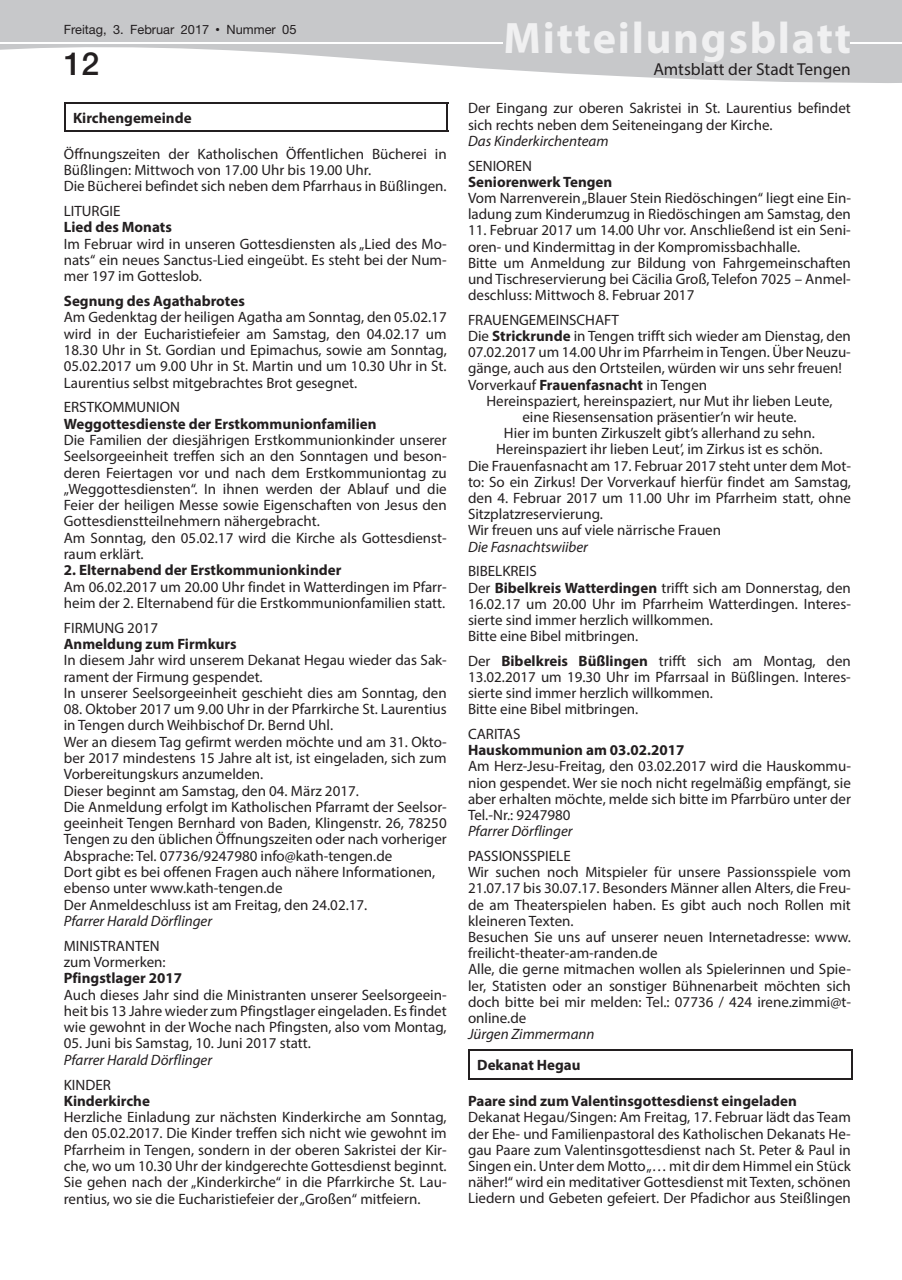
<style>
.page{position:relative;width:902px;height:1280px;background:#fff}
.page>*{position:absolute;margin:0;border:0;box-sizing:border-box;transform-origin:0 0}
.t1{font:700 44.25px "Myriad Pro";letter-spacing:.04em;color:#f0f0f1}
.t2{font:500 31.95px "Helvetica Neue";color:#231f20}
.t3{font:17.4px "Myriad Pro";color:#231f20}
.t4{font:15px/16.4px "Myriad Pro";color:#231f20}
.t5{font:700 15px "Myriad Pro";color:#231f20}
.t6{font:italic 15px "Myriad Pro";color:#231f20}
.t7{font:12.75px "Helvetica Neue";color:#231f20}
.s1{font-family:"M Twentieth Century";font-weight:500}
.s2{font-size:12.9px}
.s3{font-weight:700}
</style>
<div class="page">
<svg style="left:0;top:0;width:901px;height:83px;fill:#c7c8ca"></svg>
<div style="left:505px;top:22px;width:344px;height:40px;background:#c7c8ca"></div>
<hr style="left:0;top:42px;width:502px;height:1px;background:#fff">
<hr style="left:850px;top:42px;width:51px;height:1px;background:#fff">
<hr style="left:64px;top:102px;width:384px;height:2px;background:#231f20">
<svg style="left:64px;top:104px;width:1px;height:26px"></svg>
<hr style="left:446px;top:104px;width:2px;height:26px;background:#231f20">
<hr style="left:64px;top:130px;width:384px;height:2px;background:#231f20">
<hr style="left:468px;top:1050px;width:384px;height:1px;background:#231f20">
<svg style="left:468px;top:1051px;width:1px;height:27px"></svg>
<hr style="left:850px;top:1051px;width:2px;height:27px;background:#231f20">
<hr style="left:468px;top:1078px;width:384px;height:1px;background:#231f20">
<p class="t7" style="left:64px;top:22px;width:234px">Freitag, 3. Februar 2017 <span class="s1">•</span> Nummer <span class="s2">05</span></p>
<h1 class="t1" style="left:503px;top:9px;width:349px">Mitteilungsblatt</h1>
<h2 class="t2" style="left:64px;top:45px;width:37px">12</h2>
<p class="t3" style="left:653px;top:59px;width:199px">Amtsblatt der Stadt Tengen</p>
<p class="t5" style="left:73px;top:108px;width:120px">Kirchengemeinde</p>
<p class="t4" style="left:64px;top:145px;width:384px">Öffnungszeiten der Katholischen Öffentlichen Bücherei in<br>Büßlingen: Mittwoch von 17.00 Uhr bis 19.00 Uhr.<br>Die Bücherei befindet sich neben dem Pfarrhaus in Büßlingen.</p>
<p class="t4" style="left:64px;top:203px;width:58px">LITURGIE</p>
<p class="t5" style="left:64px;top:218px;width:110px">Lied des Monats</p>
<p class="t4" style="left:64px;top:235px;width:384px;text-align:justify">Im Februar wird in unseren Gottesdiensten als „Lied des Mo&shy;nats“ ein neues Sanctus-Lied eingeübt. Es steht bei der Num&shy;mer 197 im Gotteslob.</p>
<p class="t5" style="left:64px;top:291px;width:182px">Segnung des Agathabrotes</p>
<p class="t4" style="left:64px;top:309px;width:384px;text-align:justify">Am Gedenktag der heiligen Agatha am Sonntag, den 05.02.17 wird in der Eucharistiefeier am Samstag, den 04.02.17 um 18.30 Uhr in St. Gordian und Epimachus, sowie am Sonntag, 05.02.2017 um 9.00 Uhr in St. Martin und um 10.30 Uhr in St.<br>Laurentius selbst mitgebrachtes Brot gesegnet.</p>
<p class="t4" style="left:64px;top:399px;width:117px">ERSTKOMMUNION</p>
<p class="t5" style="left:64px;top:414px;width:314px">Weggottesdienste der Erstkommunionfamilien</p>
<p class="t4" style="left:64px;top:431px;width:384px">Die Familien der diesjährigen Erstkommunionkinder unserer Seelsorgeeinheit treffen sich an den Sonntagen und beson&shy;deren Feiertagen vor und nach dem Erstkommuniontag zu „Weggottesdiensten“. In ihnen werden der Ablauf und die Feier der heiligen Messe sowie Eigenschaften von Jesus den Gottesdienstteilnehmern nähergebracht.<br>Am Sonntag, den 05.02.17 wird die Kirche als Gottesdienst&shy;raum erklärt.</p>
<p class="t5" style="left:64px;top:560px;width:279px">2. Elternabend der Erstkommunionkinder</p>
<p class="t4" style="left:64px;top:578px;width:384px">Am 06.02.2017 um 20.00 Uhr findet in Watterdingen im Pfarr&shy;heim der 2. Elternabend für die Erstkommunionfamilien statt.</p>
<p class="t4" style="left:64px;top:619px;width:96px">FIRMUNG 2017</p>
<p class="t5" style="left:64px;top:634px;width:174px">Anmeldung zum Firmkurs</p>
<p class="t4" style="left:64px;top:652px;width:384px">In diesem Jahr wird unserem Dekanat Hegau wieder das Sak&shy;rament der Firmung gespendet.<br>In unserer Seelsorgeeinheit geschieht dies am Sonntag, den</p>
<p class="t4" style="left:64px;top:701px;width:384px">08. Oktober 2017 um 9.00 Uhr in der Pfarrkirche St. Laurentius in Tengen durch Weihbischof Dr. Bernd Uhl.<br>Wer an diesem Tag gefirmt werden möchte und am 31. Okto&shy;ber 2017 mindestens 15 Jahre alt ist, ist eingeladen, sich zum Vorbereitungskurs anzumelden.<br>Dieser beginnt am Samstag, den 04. März 2017.<br>Die Anmeldung erfolgt im Katholischen Pfarramt der Seelsor&shy;geeinheit Tengen Bernhard von Baden, Klingenstr. 26, 78250<br>Tengen zu den üblichen Öffnungszeiten oder nach vorheriger Absprache: Tel. 07736/9247980 info@kath-tengen.de<br>Dort gibt es bei offenen Fragen auch nähere Informationen, ebenso unter www.kath-tengen.de<br>Der Anmeldeschluss ist am Freitag, den 24.02.17.</p>
<p class="t6" style="left:64px;top:911px;width:150px">Pfarrer Harald Dörflinger</p>
<p class="t4" style="left:64px;top:937px;width:103px">MINISTRANTEN zum Vormerken:</p>
<p class="t5" style="left:64px;top:968px;width:120px">Pfingstlager 2017</p>
<p class="t4" style="left:64px;top:986px;width:384px;text-align:justify">Auch dieses Jahr sind die Ministranten unserer Seelsorgeein&shy;heit bis 13 Jahre wieder zum Pfingstlager eingeladen. Es findet wie gewohnt in der Woche nach Pfingsten, also vom Montag,</p>
<p class="t4" style="left:64px;top:1035px;width:248px">05. Juni bis Samstag, 10. Juni 2017 statt.</p>
<p class="t6" style="left:64px;top:1050px;width:150px">Pfarrer Harald Dörflinger</p>
<p class="t4" style="left:64px;top:1076px;width:49px">KINDER</p>
<p class="t5" style="left:64px;top:1091px;width:88px">Kinderkirche</p>
<p class="t4" style="left:64px;top:1109px;width:384px;text-align:justify">Herzliche Einladung zur nächsten Kinderkirche am Sonntag, den 05.02.2017. Die Kinder treffen sich nicht wie gewohnt im Pfarrheim in Tengen, sondern in der oberen Sakristei der Kir&shy;che, wo um 10.30 Uhr der kindgerechte Gottesdienst beginnt.<br>Sie gehen nach der „Kinderkirche“ in die Pfarrkirche St. Lau&shy;rentius, wo sie die Eucharistiefeier der „Großen“ mitfeiern.</p>
<p class="t4" style="left:468px;top:100px;width:384px">Der Eingang zur oberen Sakristei in St. Laurentius befindet sich rechts neben dem Seiteneingang der Kirche.</p>
<p class="t6" style="left:468px;top:132px;width:142px">Das Kinderkirchenteam</p>
<p class="t4" style="left:468px;top:157px;width:65px">SENIOREN</p>
<p class="t5" style="left:468px;top:172px;width:146px">Seniorenwerk Tengen</p>
<p class="t4" style="left:468px;top:190px;width:384px">Vom Narrenverein „Blauer Stein Riedöschingen“ liegt eine Ein&shy;ladung zum Kinderumzug in Riedöschingen am Samstag, den</p>
<p class="t4" style="left:468px;top:222px;width:384px">11. Februar 2017 um 14.00 Uhr vor. Anschließend ist ein Seni&shy;oren- und Kindermittag in der Kompromissbachhalle.<br>Bitte um Anmeldung zur Bildung von Fahrgemeinschaften und Tischreservierung bei Cäcilia Groß, Telefon 7025 – Anmel&shy;deschluss: Mittwoch 8. Februar 2017</p>
<p class="t4" style="left:468px;top:311px;width:384px">FRAUENGEMEINSCHAFT<br>Die <span class="s3">Strickrunde</span> in Tengen trifft sich wieder am Dienstag, den 07.02.2017 um 14.00 Uhr im Pfarrheim in Tengen. Über Neuzu&shy;gänge, auch aus den Ortsteilen, würden wir uns sehr freuen!<br>Vorverkauf <span class="s3">Frauenfasnacht</span> in Tengen</p>
<p class="t4" style="left:486px;top:392px;width:347px">Hereinspaziert, hereinspaziert, nur Mut ihr lieben Leute,</p>
<p class="t4" style="left:522px;top:409px;width:275px">eine Riesensensation präsentier’n wir heute.</p>
<p class="t4" style="left:504px;top:425px;width:312px">Hier im bunten Zirkuszelt gibt’s allerhand zu sehn.</p>
<p class="t4" style="left:496px;top:441px;width:328px">Hereinspaziert ihr lieben Leut’, im Zirkus ist es schön.</p>
<p class="t4" style="left:468px;top:457px;width:384px">Die Frauenfasnacht am 17. Februar 2017 steht unter dem Mot-</p>
<p class="t4" style="left:468px;top:473px;width:384px">to: So ein Zirkus! Der Vorverkauf hierfür findet am Samstag,</p>
<p class="t4" style="left:468px;top:490px;width:384px">den 4. Februar 2017 um 11.00 Uhr im Pfarrheim statt, ohne</p>
<p class="t4" style="left:468px;top:506px;width:136px">Sitzplatzreservierung.</p>
<p class="t4" style="left:468px;top:522px;width:254px">Wir freuen uns auf viele närrische Frauen</p>
<p class="t6" style="left:468px;top:537px;width:121px">Die Fasnachtswiiber</p>
<p class="t4" style="left:468px;top:563px;width:384px">BIBELKREIS<br>Der <span class="s3">Bibelkreis Watterdingen</span> trifft sich am Donnerstag, den 16.02.17 um 20.00 Uhr im Pfarrheim Watterdingen. Interes&shy;sierte sind immer herzlich willkommen.<br>Bitte eine Bibel mitbringen.</p>
<p class="t4" style="left:468px;top:652px;width:384px">Der <span class="s3">Bibelkreis Büßlingen</span> trifft sich am Montag, den 13.02.2017 um 19.30 Uhr im Pfarrsaal in Büßlingen. Interes&shy;sierte sind immer herzlich willkommen.<br>Bitte eine Bibel mitbringen.</p>
<p class="t4" style="left:468px;top:726px;width:54px">CARITAS</p>
<p class="t5" style="left:468px;top:740px;width:218px">Hauskommunion am 03.02.2017</p>
<p class="t4" style="left:468px;top:758px;width:384px;text-align:justify">Am Herz-Jesu-Freitag, den 03.02.2017 wird die Hauskommu&shy;nion gespendet. Wer sie noch nicht regelmäßig empfängt, sie aber erhalten möchte, melde sich bitte im Pfarrbüro unter der Tel.-Nr.: 9247980</p>
<p class="t6" style="left:468px;top:822px;width:106px">Pfarrer Dörflinger</p>
<p class="t4" style="left:468px;top:848px;width:384px">PASSIONSSPIELE<br>Wir suchen noch Mitspieler für unsere Passionsspiele vom 21.07.17 bis 30.07.17. Besonders Männer allen Alters, die Freu&shy;de am Theaterspielen haben. Es gibt auch noch Rollen mit kleineren Texten.<br>Besuchen Sie uns auf unserer neuen Internetadresse: www. freilicht-theater-am-randen.de<br>Alle, die gerne mitmachen wollen als Spielerinnen und Spie&shy;ler, Statisten oder an sonstiger Bühnenarbeit möchten sich doch bitte bei mir melden: Tel.: 07736 / 424 irene.zimmi@t&shy;online.de</p>
<p class="t6" style="left:468px;top:1025px;width:128px">Jürgen Zimmermann</p>
<p class="t5" style="left:477px;top:1055px;width:105px">Dekanat Hegau</p>
<p class="t5" style="left:468px;top:1091px;width:330px">Paare sind zum Valentinsgottesdienst eingeladen</p>
<p class="t4" style="left:468px;top:1109px;width:384px;text-align:justify">Dekanat Hegau/Singen: Am Freitag, 17. Februar lädt das Team der Ehe- und Familienpastoral des Katholischen Dekanats He&shy;gau Paare zum Valentinsgottesdienst nach St. Peter &amp; Paul in Singen ein. Unter dem Motto „… mit dir dem Himmel ein Stück näher!“ wird ein meditativer Gottesdienst mit Texten, schönen Liedern und Gebeten gefeiert. Der Pfadichor aus Steißlingen</p>
</div>
